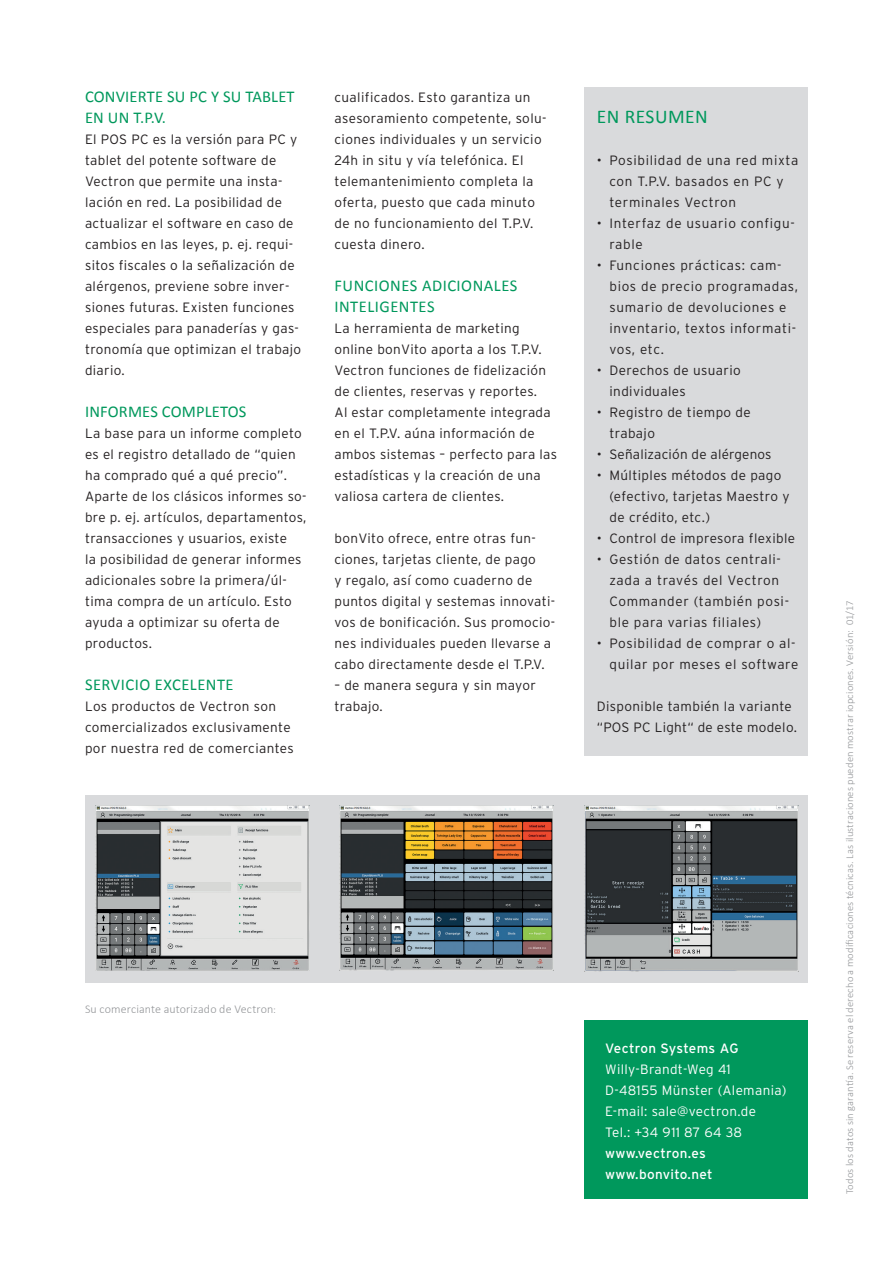
<style>
.page{position:relative;width:893px;height:1263px;background:#fff}
.page>*{position:absolute;margin:0;border:0;box-sizing:border-box;transform-origin:0 0}
.t1{font:19.5px "Calibri";letter-spacing:.025em;color:#00985c}
.t2{font:16.5px/21px "Calibri";letter-spacing:.01em;color:#00985c}
.t3{font:16.5px/21px "Calibri";letter-spacing:.03em;color:#00985c}
.t4{font:300 13.5px/21px "Interstate";letter-spacing:.025em;color:#231f20}
.t5{font:300 13.5px/21px "Interstate";letter-spacing:.05em;color:#231f20}
.t6{font:300 13.5px/21px "Interstate";letter-spacing:.025em;color:#fff}
.t7{font:13.5px/21px "Interstate";letter-spacing:.025em;color:#fff}
.t8{font:300 12px "Calibri";letter-spacing:.01em;color:#939598}
.t9{font:300 10.5px "Calibri";letter-spacing:.015em;color:#939598}
.s1{font-size:10.5px}
</style>
<div class="page">
<div style="left:85px;top:795px;width:723px;height:188px;background:#d9dadc"></div>
<div style="left:584px;top:87px;width:224px;height:669px;background:#d9dadc"></div>
<div style="left:584px;top:1020px;width:224px;height:179px;background:#00985c"></div>
<img style="left:96px;top:805px;width:213px;height:166px">
<img style="left:584px;top:806px;width:214px;height:165px">
<img style="left:340px;top:805px;width:213px;height:166px">
<p class="t2" style="left:85px;top:86px;width:211px">CONVIERTE SU PC Y SU TABLET<br>EN UN T.P.V.</p>
<p class="t4" style="left:85px;top:129px;width:218px">El POS PC es la versión para PC y tablet del potente software de<br>Vectron que permite una insta&shy;lación en red. La posibilidad de actualizar el software en caso de cambios en las leyes, p. ej. requi&shy;sitos fiscales o la señalización de alérgenos, previene sobre inver&shy;siones futuras. Existen funciones especiales para panaderías y gas&shy;tronomía que optimizan el trabajo diario.</p>
<p class="t2" style="left:85px;top:401px;width:163px">INFORMES COMPLETOS</p>
<p class="t4" style="left:85px;top:423px;width:223px">La base para un informe completo es el registro detallado de “quien ha comprado qué a qué precio”.<br>Aparte de los clásicos informes so&shy;bre p. ej. artículos, departamentos, transacciones y usuarios, existe<br>la posibilidad de generar informes adicionales sobre la primera/úl&shy;tima compra de un artículo. Esto ayuda a optimizar su oferta de productos.</p>
<p class="t3" style="left:85px;top:674px;width:150px">SERVICIO EXCELENTE</p>
<p class="t4" style="left:85px;top:696px;width:210px">Los productos de Vectron son comercializados exclusivamente por nuestra red de comerciantes</p>
<p class="t4" style="left:334px;top:87px;width:214px">cualificados. Esto garantiza un asesoramiento competente, solu&shy;ciones individuales y un servicio<br>24h in situ y vía telefónica. El telemantenimiento completa la oferta, puesto que cada minuto de no funcionamiento del T.P.V. cuesta dinero.</p>
<p class="t3" style="left:334px;top:275px;width:184px">FUNCIONES ADICIONALES<br>INTELIGENTES</p>
<p class="t4" style="left:334px;top:318px;width:224px">La herramienta de marketing online bonVito aporta a los T.P.V.<br>Vectron funciones de fidelización de clientes, reservas y reportes.<br>Al estar completamente integrada en el T.P.V. aúna información de ambos sistemas – perfecto para las estadísticas y la creación de una valiosa cartera de clientes.</p>
<p class="t4" style="left:334px;top:528px;width:222px">bonVito ofrece, entre otras fun&shy;ciones, tarjetas cliente, de pago<br>y regalo, así como cuaderno de puntos digital y sestemas innovati&shy;vos de bonificación. Sus promocio&shy;nes individuales pueden llevarse a cabo directamente desde el T.P.V.</p>
<p class="t4" style="left:334px;top:675px;width:203px">– de manera segura y sin mayor trabajo.</p>
<h1 class="t1" style="left:597px;top:104px;width:113px">EN RESUMEN</h1>
<p class="t5" style="left:609px;top:150px;width:190px;text-indent:-13px">• Posibilidad de una red mixta con T.P.V. basados en PC y terminales Vectron</p>
<p class="t5" style="left:609px;top:213px;width:187px;text-indent:-13px">• Interfaz de usuario configu&shy;rable</p>
<p class="t5" style="left:609px;top:255px;width:190px;text-indent:-13px">• Funciones prácticas: cam&shy;bios de precio programadas, sumario de devoluciones e inventario, textos informati&shy;vos, etc.</p>
<p class="t4" style="left:609px;top:360px;width:133px;text-indent:-13px">• Derechos de usuario individuales</p>
<p class="t4" style="left:609px;top:402px;width:143px;text-indent:-13px">• Registro de tiempo de trabajo</p>
<p class="t4" style="left:597px;top:444px;width:176px">• Señalización de alérgenos</p>
<p class="t4" style="left:609px;top:465px;width:182px;text-indent:-13px">• Múltiples métodos de pago (efectivo, tarjetas Maestro y de crédito, etc.)</p>
<p class="t4" style="left:597px;top:528px;width:200px">• Control de impresora flexible</p>
<p class="t5" style="left:609px;top:549px;width:181px;text-indent:-13px">• Gestión de datos centrali&shy;zada a través del Vectron<br>Commander (también posi&shy;ble para varias filiales)</p>
<p class="t5" style="left:597px;top:633px;width:203px;text-align:right">• Posibilidad de comprar o al&shy;quilar por meses el software</p>
<p class="t4" style="left:597px;top:696px;width:202px">Disponible también la variante “POS PC Light“ de este modelo.</p>
<p class="t8" style="left:85px;top:1002px;width:192px">Su comerciante autorizado de Vectron<span class="s1">:</span></p>
<p class="t7" style="left:605px;top:1037px;width:135px">Vectron Systems AG</p>
<p class="t6" style="left:605px;top:1058px;width:183px">Willy-Brandt-Weg 41<br>D-48155 Münster (Alemania)<br>E-mail: sale@vectron.de<br>Tel.: +34 911 87 64 38</p>
<p class="t7" style="left:605px;top:1142px;width:109px">www.vectron.es www.bonvito.net</p>
<p class="t9" style="left:843px;top:1194px;width:595px;rotate:-90deg">Todos los datos sin garantía. Se reserva el derecho a modificaciones técnicas. Las ilustraciones pueden mostrar iopciones. Versión: 01/17</p>
</div>
